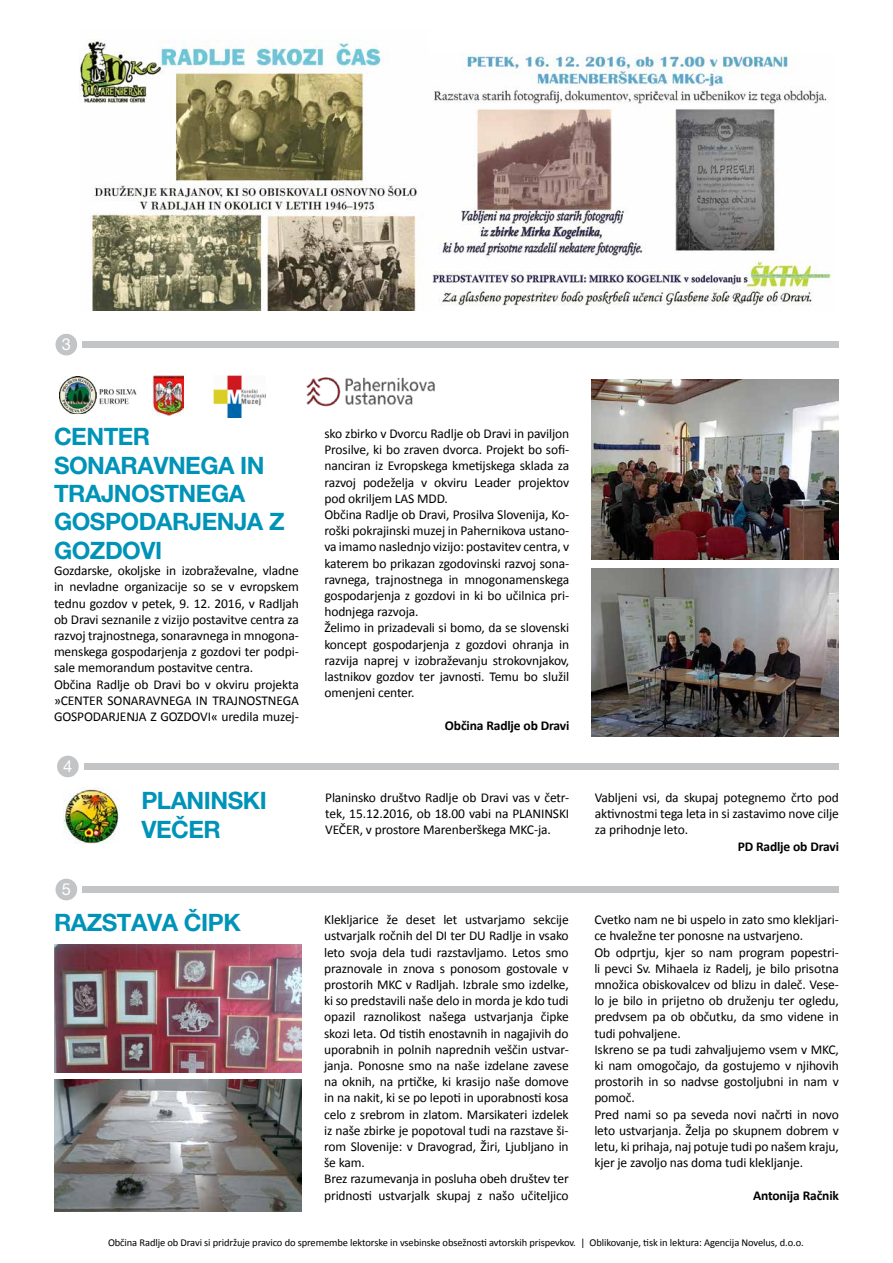
<style>
.page{position:relative;width:893px;height:1263px;background:#fff}
.page>*{position:absolute;margin:0;border:0;box-sizing:border-box;transform-origin:0 0}
.t1{font:700 24px/28.5px "Helvetica Neue LT Pro";letter-spacing:-.02em;color:#0093b8}
.t2{font:16.5px "Helvetica Neue LT Pro";color:#fff}
.t3{font:13.5px/16.2px "Calibri";letter-spacing:-.01em;color:#000}
.t4{font:700 13.5px "Calibri";letter-spacing:-.01em;color:#000}
.t5{font:10.5px "Calibri";letter-spacing:-.01em;color:#000}
</style>
<div class="page">
<div style="left:56px;top:879px;width:21px;height:21px;background:#c2c4c6;border-radius:50%"></div>
<div style="left:83px;top:886px;width:756px;height:7px;background:#c2c4c6"></div>
<img style="left:80px;top:39px;width:337px;height:271px">
<img style="left:430px;top:53px;width:401px;height:253px">
<div style="left:57px;top:756px;width:22px;height:21px;background:#c2c4c6;border-radius:50%"></div>
<div style="left:84px;top:763px;width:755px;height:7px;background:#c2c4c6"></div>
<img style="left:64px;top:788px;width:55px;height:55px">
<img style="left:54px;top:945px;width:247px;height:127px">
<div style="left:56px;top:334px;width:21px;height:21px;background:#c2c4c6;border-radius:50%"></div>
<div style="left:83px;top:341px;width:756px;height:7px;background:#c2c4c6"></div>
<img style="left:59px;top:376px;width:78px;height:37px">
<img style="left:152px;top:376px;width:32px;height:39px">
<img style="left:213px;top:376px;width:52px;height:42px">
<img style="left:306px;top:377px;width:129px;height:30px">
<img style="left:591px;top:379px;width:248px;height:180px">
<img style="left:591px;top:568px;width:248px;height:169px">
<img style="left:54px;top:1080px;width:247px;height:132px">
<p class="t2" style="left:62px;top:335px;width:11px">3</p>
<h1 class="t1" style="left:54px;top:422px;width:232px">CENTER<br>SONARAVNEGA IN<br>TRAJNOSTNEGA<br>GOSPODARJENJA Z<br>GOZDOVI</h1>
<p class="t3" style="left:54px;top:563px;width:246px">Gozdarske, okoljske in izobraževalne, vladne in nevladne organizacije so se v evropskem tednu gozdov v petek, 9. 12. 2016, v Radljah ob Dravi seznanile z vizijo postavitve centra za razvoj trajnostnega, sonaravnega in mnogona&shy;menskega gospodarjenja z gozdovi ter podpi&shy;sale memorandum postavitve centra.<br>Občina Radlje ob Dravi bo v okviru projekta »CENTER SONARAVNEGA IN TRAJNOSTNEGA GOSPODARJENJA Z GOZDOVI« uredila muzej-</p>
<p class="t2" style="left:63px;top:756px;width:11px">4</p>
<p class="t3" style="left:324px;top:425px;width:246px">sko zbirko v Dvorcu Radlje ob Dravi in paviljon Prosilve, ki bo zraven dvorca. Projekt bo sofi&shy;nanciran iz Evropskega kmetijskega sklada za razvoj podeželja v okviru Leader projektov pod okriljem LAS MDD.<br>Občina Radlje ob Dravi, Prosilva Slovenija, Ko&shy;roški pokrajinski muzej in Pahernikova ustano&shy;va imamo naslednjo vizijo: postavitev centra, v katerem bo prikazan zgodovinski razvoj sona&shy;ravnega, trajnostnega in mnogonamenskega gospodarjenja z gozdovi in ki bo učilnica pri&shy;hodnjega razvoja.<br>Želimo in prizadevali si bomo, da se slovenski koncept gospodarjenja z gozdovi ohranja in razvija naprej v izobraževanju strokovnjakov, lastnikov gozdov ter javnosti. Temu bo služil omenjeni center.</p>
<p class="t4" style="left:445px;top:716px;width:126px">Občina Radlje ob Dravi</p>
<h1 class="t1" style="left:141px;top:786px;width:127px">PLANINSKI<br>VEČER</h1>
<p class="t3" style="left:325px;top:789px;width:246px;text-align:justify">Planinsko društvo Radlje ob Dravi vas v četr&shy;tek, 15.12.2016, ob 18.00 vabi na PLANINSKI VEČER, v prostore Marenberškega MKC-ja.</p>
<p class="t3" style="left:595px;top:789px;width:246px;text-align:justify">Vabljeni vsi, da skupaj potegnemo črto pod aktivnostmi tega leta in si zastavimo nove cilje za prihodnje leto.</p>
<p class="t4" style="left:738px;top:837px;width:103px">PD Radlje ob Dravi</p>
<p class="t2" style="left:62px;top:879px;width:11px">53</p>
<h1 class="t1" style="left:54px;top:908px;width:188px">RAZSTAVA ČIPK</h1>
<p class="t3" style="left:324px;top:912px;width:246px">Klekljarice že deset let ustvarjamo sekcije ustvarjalk ročnih del DI ter DU Radlje in vsako leto svoja dela tudi razstavljamo. Letos smo praznovale in znova s ponosom gostovale v prostorih MKC v Radljah. Izbrale smo izdelke, ki so predstavili naše delo in morda je kdo tudi opazil raznolikost našega ustvarjanja čipke skozi leta. Od tistih enostavnih in nagajivih do uporabnih in polnih naprednih veščin ustvar&shy;janja. Ponosne smo na naše izdelane zavese na oknih, na prtičke, ki krasijo naše domove in na nakit, ki se po lepoti in uporabnosti kosa celo z srebrom in zlatom. Marsikateri izdelek iz naše zbirke je popotoval tudi na razstave ši&shy;rom Slovenije: v Dravograd, Žiri, Ljubljano in še kam.<br>Brez razumevanja in posluha obeh društev ter pridnosti ustvarjalk skupaj z našo učiteljico</p>
<p class="t3" style="left:594px;top:912px;width:246px">Cvetko nam ne bi uspelo in zato smo klekljari&shy;ce hvaležne ter ponosne na ustvarjeno.<br>Ob odprtju, kjer so nam program popestri&shy;li pevci Sv. Mihaela iz Radelj, je bilo prisotna množica obiskovalcev od blizu in daleč. Vese&shy;lo je bilo in prijetno ob druženju ter ogledu, predvsem pa ob občutku, da smo videne in tudi pohvaljene.<br>Iskreno se pa tudi zahvaljujemo vsem v MKC, ki nam omogočajo, da gostujemo v njihovih prostorih in so nadvse gostoljubni in nam v pomoč.<br>Pred nami so pa seveda novi načrti in novo leto ustvarjanja. Želja po skupnem dobrem v letu, ki prihaja, naj potuje tudi po našem kraju, kjer je zavoljo nas doma tudi klekljanje.</p>
<p class="t4" style="left:753px;top:1186px;width:87px">Antonija Račnik</p>
<p class="t5" style="left:108px;top:1236px;width:697px">Občina Radlje ob Dravi si pridržuje pravico do spremembe lektorske in vsebinske obsežnosti avtorskih prispevkov. | Oblikovanje, tisk in lektura: Agencija Novelus, d.o.o.</p>
</div>
